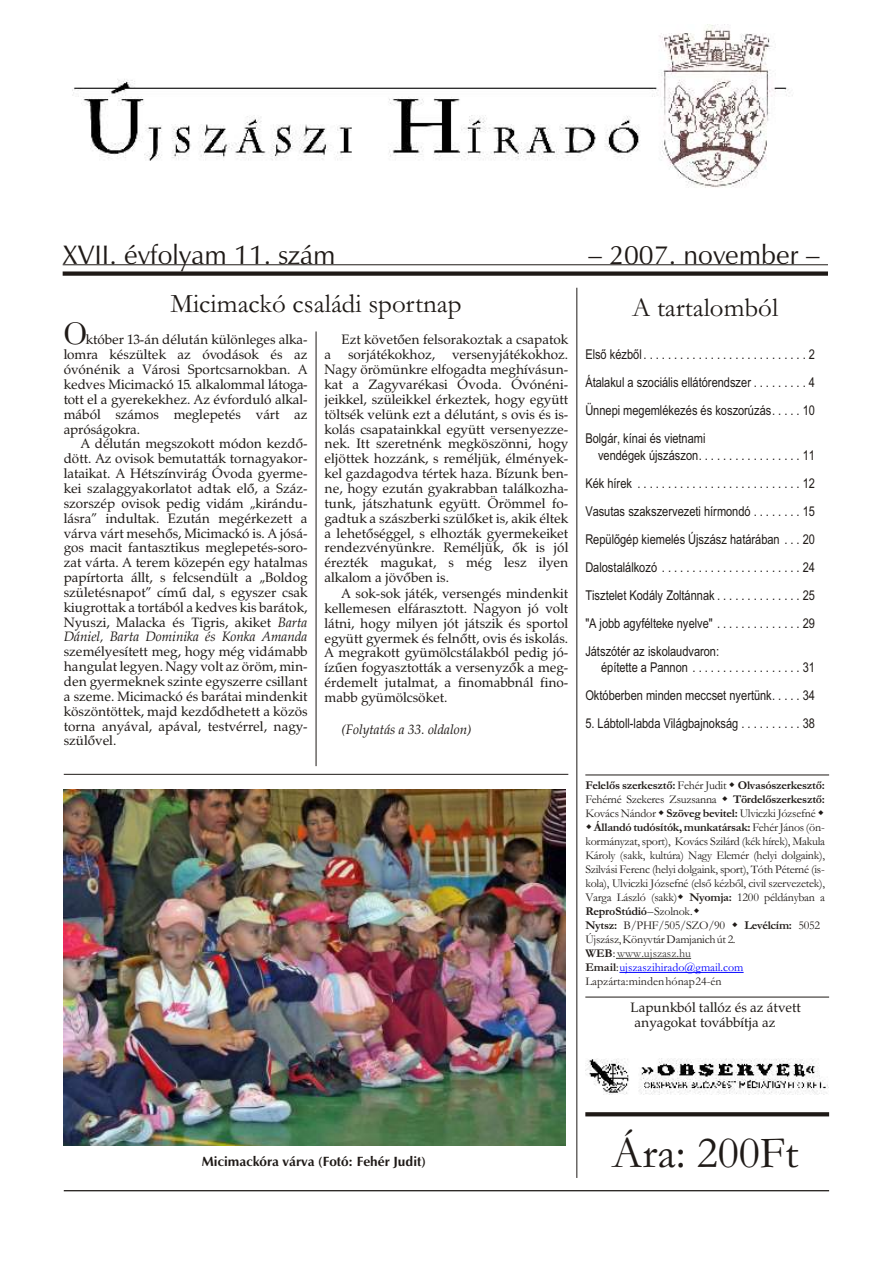
<style>
.page{position:relative;width:894px;height:1263px;background:#fff}
.page>*{position:absolute;margin:0;border:0;box-sizing:border-box;transform-origin:0 0}
.t1{font:45px "Garamond";color:#1f1a17}
.t2{font:30px "Tiffany Lt PFL";color:#1f1a17}
.t3{font:27px "Garamond";color:#1f1a17}
.t4{font:27px "Zapf Humanist 601 PFL";color:#1f1a17}
.t5{font:13.5px/14.9px "Zapf Calligraphic 801 PFL";color:#1f1a17;text-align:justify}
.t6{font:13.5px/28px "Arial Narrow";letter-spacing:-.005em;color:#1f1a17;text-align:justify}
.t7{font:700 13.5px "Zapf Humanist 601 PFL";color:#1f1a17}
.t8{font:italic 13.5px "Zapf Calligraphic 801 PFL";color:#1f1a17}
.t9{font:12px/14.1px "Garamond";letter-spacing:-.02em;color:#1f1a17}
.t10{font:700 12px/14.1px "Garamond";letter-spacing:-.025em;color:#1f1a17}
.s1{font-style:italic}
.s2{font-weight:400}
.s3{font-weight:700}
.s4{color:#383633}
.s5{color:#00f}
</style>
<div class="page">
<hr style="left:577px;top:288px;width:1px;height:890px;background:#1f1a17">
<div style="left:63px;top:271px;width:765px;height:5px;background:#1f1a17"></div>
<hr style="left:63px;top:264px;width:765px;height:1px;background:#1f1a17">
<hr style="left:316px;top:331px;width:1px;height:435px;background:#1f1a17">
<hr style="left:64px;top:774px;width:504px;height:1px;background:#1f1a17">
<svg style="left:585px;top:1112px;width:244px;height:4px"></svg>
<img style="left:585px;top:1058px;width:243px;height:37px">
<hr style="left:64px;top:1190px;width:765px;height:1px;background:#1f1a17">
<img style="left:72px;top:24px;width:721px;height:164px">
<img style="left:64px;top:790px;width:502px;height:356px">
<hr style="left:616px;top:958px;width:75px;height:1px;background:#383633">
<hr style="left:619px;top:972px;width:125px;height:1px;background:#00f">
<hr style="left:585px;top:775px;width:244px;height:1px;background:#1f1a17">
<hr style="left:585px;top:997px;width:244px;height:1px;background:#1f1a17">
<h3 class="t4" style="left:63px;top:243px;width:274px">XVII. év fo lyam 11. szám</h3>
<h3 class="t4" style="left:588px;top:243px;width:233px">– 2007. november –</h3>
<h3 class="t3" style="left:171px;top:294px;width:293px">Micimackó családi sportnap</h3>
<h2 class="t2" style="left:64px;top:322px;width:25px">O</h2>
<h3 class="t3" style="left:632px;top:298px;width:148px">A tartalomból</h3>
<p class="t6" style="left:585px;top:342px;width:231px">Elsõ kézbõl...........................2<br>Átalakul a szociális ellátórendszer . . . . . . . . . 4<br>Ünnepi megemlékezés és koszorúzás. . . . . 10<br>Bolgár, kínai és vietnami</p>
<p class="t6" style="left:585px;top:442px;width:231px;text-indent:13px">vendégek újszászon.................11<br>Kék hírek ...........................12<br>Vasutas szakszervezeti hírmondó . . . . . . . . 15<br>Repülõgép kiemelés Újszász határában . . . 20<br>Dalostalálkozó .......................24<br>Tisztelet Kodály Zoltánnak . . . . . . . . . . . . . . 25 "A jobb agyfélteke nyelve" . . . . . . . . . . . . . . 29<br>Játszótér az iskolaudvaron:</p>
<p class="t6" style="left:585px;top:655px;width:231px;text-align:right">építette a Pannon..................31<br>Októberben minden meccset nyertünk. . . . . 34</p>
<p class="t6" style="left:585px;top:711px;width:231px">5. Lábtoll-labda Világbajnokság . . . . . . . . . . 38</p>
<p class="t5" style="left:64px;top:334px;width:245px;text-indent:22px">k tó ber 13-án dél után kü lön le ges al ka - lom ra ké szül tek az óvo dá sok és az óvónénik a Vá ro si Sport csar nok ban. A ked ves Mi ci mac kó 15. al ka lom mal lá to ga&shy;tott el a gye re kek hez. Az év for du ló al kal - má ból szá mos meglepetés várt az apróságokra.</p>
<p class="t5" style="left:64px;top:438px;width:245px;text-indent:17px">A dél után meg szo kott mó don kez dõ - dött. Az ovi sok be mu tat ták tor na gya kor - la ta i kat. A Hétszínvirág Óvo da gyer me - kei sza lag gya kor la tot ad tak elõ, a Száz - szor szép ovi sok pe dig vi dám „ki rán du - lás ra” in dul tak. Ez után meg ér ke zett a vár va várt me se hõs, Mi ci mac kó is. A jó sá - gos ma cit fan tasz ti kus meg le pe tés-so ro - zat vár ta. A te rem kö ze pén egy ha tal mas pa pír tor ta állt, s fel csen dült a „Bol dog szü le tés na pot” címû dal, s egy szer csak ki ug rot tak a tor tá ból a ked ves kis ba rá tok, Nyu szi, Ma lac ka és Tig ris, aki ket <span class="s1">Barta Dá ni el, Barta Dominika és Konka Amanda</span></p>
<p class="t5" style="left:64px;top:646px;width:245px">sze mé lye sí tett meg, hogy még vi dá mabb han gu lat le gyen. Nagy volt az öröm, min - den gyer mek nek szin te egy szer re csil lant a sze me. Mi ci mac kó és barátai mindenkit köszöntöttek, majd kezdõdhetett a közös torna anyával, apával, testvérrel, nagy - szülõvel.</p>
<p class="t5" style="left:325px;top:334px;width:245px;text-indent:17px">Ezt kö ve tõ en fel so ra koz tak a csa pa tok a sor já té kok hoz,</p>
<p class="t5" style="left:325px;top:349px;width:245px;text-indent:128px">ver seny já té kok hoz.<br>Nagy örö münk re el fo gad ta meg hí vá sun - kat a Zagyvarékasi Óvo da. Óvónéni - jeikkel, szü le ik kel ér kez tek, hogy együtt tölt sék ve lünk ezt a dél utánt, s ovis és is - ko lás csa pa ta ink kal együtt ver se nyez ze - nek. Itt sze ret nénk meg kö szön ni, hogy el jöt tek hoz zánk, s re mél jük, él mé nyek - kel gaz da god va tér tek ha za. Bí zunk ben - ne, hogy ez után gyak rab ban ta lál koz ha - tunk, játsz ha tunk együtt. Öröm mel fo - gad tuk a szász ber ki szü lõ ket is, akik él tek a le he tõ ség gel, s el hoz ták gyer me ke i ket ren dez vé nyünk re. Reméljük, õk is jól érezték magukat, s még lesz ilyen alkalom a jövõben is.</p>
<p class="t5" style="left:325px;top:588px;width:245px;text-indent:17px">A sok-sok já ték, ver sen gés min den kit kel le me sen el fá rasz tott. Na gyon jó volt lát ni, hogy mi lyen jót ját szik és sportol együtt gyer mek és fel nõtt, ovis és is ko lás.<br>A meg ra kott gyü mölcs tá lak ból pe dig jó - ízû en fo gyasz tot ták a ver seny zõk a meg - ér de melt ju tal mat, a finomabbnál fino - mabb gyümölcsöket.</p>
<p class="t8" style="left:342px;top:724px;width:132px">(Foly ta tás a 33. ol da lon)</p>
<p class="t10" style="left:585px;top:779px;width:241px">Fe le lõs szer kesz tõ: <span class="s2">Fe hér Ju dit</span> Olvasó szer kesztõ:<br><span class="s2">Fehérné Sze ke res Zsu zsan na</span></p>
<p class="t10" style="left:733px;top:793px;width:93px">Tör de lõ szer kesz tõ:</p>
<p class="t9" style="left:585px;top:807px;width:232px">Ko vács Nán dor <span class="s3">Szö veg be vi tel:</span> Ulviczki Józsefné</p>
<p class="t10" style="left:594px;top:821px;width:232px">Ál lan dó tu dó sí tók, mun ka tár sak: <span class="s2">Fe hér Já nos (ön -</span></p>
<p class="t9" style="left:585px;top:835px;width:241px">kor mány zat, sport), Kovács Szilárd (kék hí rek), Ma ku la</p>
<p class="t9" style="left:585px;top:849px;width:241px">Károly (sakk, kul tú ra) Nagy Elemér (he lyi dol ga ink),</p>
<p class="t9" style="left:585px;top:864px;width:241px">Szilvási Fe renc (he lyi dol ga ink, sport), Tóth Péterné (is -</p>
<p class="t9" style="left:585px;top:878px;width:241px">ko la), Ulviczki Józsefné (el sõ kéz bõl, ci vil szer ve ze tek),</p>
<p class="t9" style="left:585px;top:892px;width:241px">Var ga Lász ló (sakk) <span class="s3">Nyom ja:</span> 1200 pél dány ban a</p>
<p class="t10" style="left:585px;top:906px;width:109px">Repro Stú dió <span class="s2">– Szol nok.</span></p>
<p class="t9" style="left:585px;top:920px;width:141px"><span class="s3">Nytsz:</span> B/PHF/505/SZO/90</p>
<p class="t10" style="left:744px;top:920px;width:77px">Le vél cím: <span class="s2">5052</span></p>
<p class="t9" style="left:585px;top:934px;width:160px">Újszász, Könyv tár Dam ja nich út 2.<br><span class="s3">WEB</span>: <span class="s4">www.ujszasz.hu<br></span><span class="s3">Ema il</span>: <span class="s5">ujszaszihirado@gmail.com<br></span>Lap zár ta:min den hó nap 24-én</p>
<p class="t7" style="left:202px;top:1156px;width:226px">Micimackóra várva (Fotó: Fehér Judit)</p>
<p class="t5" style="left:631px;top:1002px;width:172px">Lapunkból tallóz és az átvett anyagokat továbbítja az</p>
<h1 class="t1" style="left:612px;top:1138px;width:188px">Ára: 200Ft</h1>
</div>
